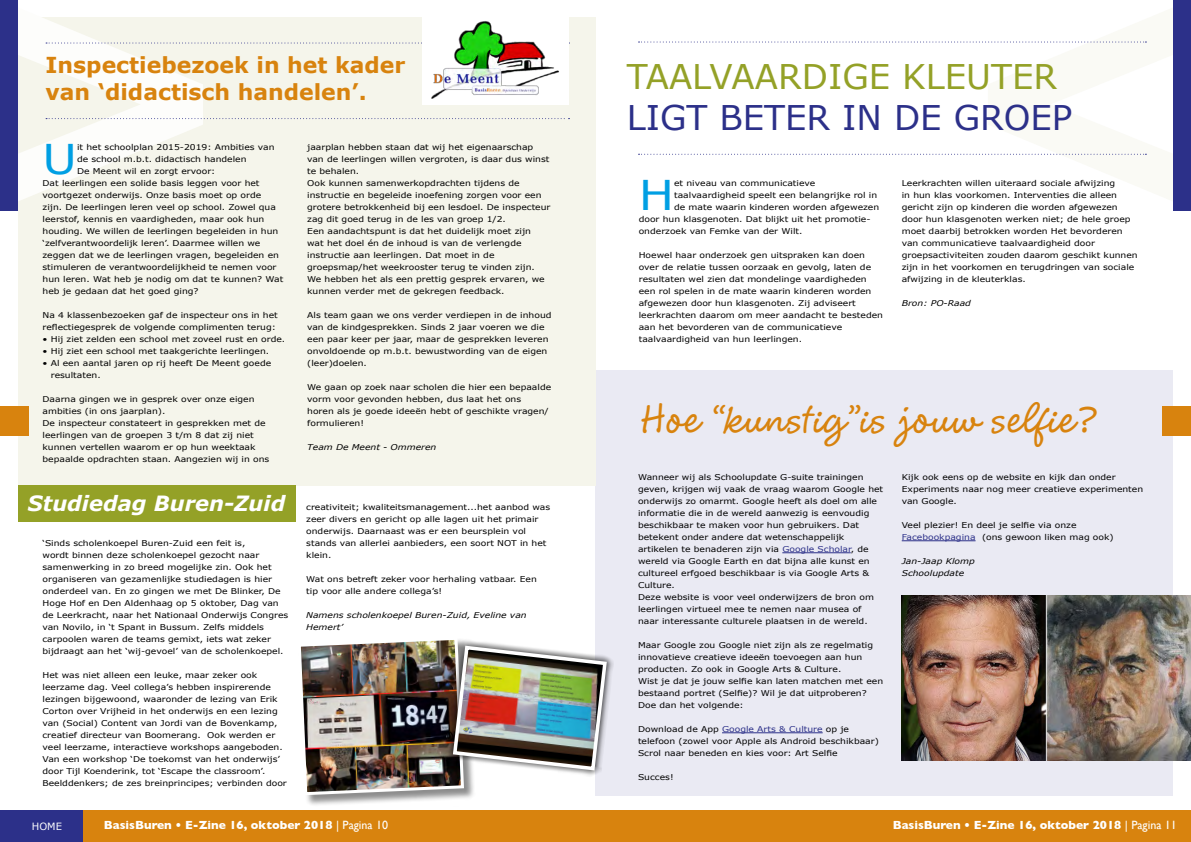
<style>
.page{position:relative;width:1191px;height:842px;background:#fff}
.page>*{position:absolute;margin:0;border:0;box-sizing:border-box;transform-origin:0 0}
.t1{font:41px "Verdana";color:#009fe3;scale:1.15 1}
.t2{font:700 37px "Cluff Hmk";color:#d8830e}
.t3{font:34px "Verdana";color:#94a127}
.t4{font:34px "Verdana";color:#2c3089}
.t5{font:700 22px/26.4px "Verdana";color:#d8830e}
.t6{font:italic 700 21px "Verdana";color:#fff}
.t7{font:700 12px "Gill Sans";color:#fff}
.t8{font:10px "Verdana";color:#fff}
.t9{font:8px/12px "Verdana";color:#000;scale:1.15 1}
.t10{font:italic 8px/12px "Verdana";color:#000;scale:1.15 1}
.s1{color:#2c3089}
.s2{font-weight:400}
</style>
<div class="page">
<div style="left:595px;top:370px;width:578px;height:425px;background:#eaeaf3"></div>
<div style="left:18px;top:17px;width:577px;height:468px;background:#f5f5eb"></div>
<svg style="left:18px;top:17px;width:185px;height:184px"></svg>
<div style="left:0;top:811px;width:595px;height:31px;background:#d8830e"></div>
<div style="left:0;top:811px;width:82px;height:31px;background:#2c3089"></div>
<div style="left:0;top:0;width:18px;height:210px;background:#2c3089"></div>
<hr style="left:782px;top:552px;width:68px;height:1px;background:#2c3089">
<hr style="left:722px;top:732px;width:100px;height:1px;background:#2c3089">
<div style="left:0;top:407px;width:28px;height:29px;background:#d8830e"></div>
<div style="left:1173px;top:0;width:18px;height:210px;background:#2c3089"></div>
<div style="left:595px;top:811px;width:596px;height:31px;background:#d8830e"></div>
<div style="left:1162px;top:407px;width:29px;height:29px;background:#d8830e"></div>
<svg style="left:46px;top:43px;width:376px;height:1px"></svg>
<svg style="left:46px;top:118px;width:523px;height:1px"></svg>
<hr style="left:901px;top:540px;width:74px;height:1px;background:#2c3089">
<svg style="left:638px;top:42px;width:508px;height:1px"></svg>
<svg style="left:638px;top:154px;width:508px;height:1px"></svg>
<div style="left:18px;top:485px;width:277px;height:37px;background:#94a127"></div>
<img style="left:422px;top:17px;width:147px;height:87px">
<img style="left:901px;top:595px;width:290px;height:166px">
<div style="left:298px;top:637px;width:177px;height:169px;background:#000;opacity:.45"></div>
<img style="left:298px;top:637px;width:317px;height:160px">
<h3 class="t5" style="left:46px;top:52px;width:361px">Inspectiebezoek in het kader van ‘didactisch handelen’.</h3>
<h1 class="t1" style="left:43px;top:133px;width:31px">U</h1>
<p class="t9" style="left:77px;top:141px;width:173px">it het schoolplan 2015-2019: Ambities van</p>
<p class="t9" style="left:77px;top:153px;width:149px">de school m.b.t. didactisch handelen</p>
<p class="t9" style="left:77px;top:165px;width:122px">De Meent wil en zorgt ervoor:</p>
<p class="t9" style="left:43px;top:177px;width:190px">Dat leerlingen een solide basis leggen voor het</p>
<p class="t9" style="left:43px;top:189px;width:192px">voortgezet onderwijs. Onze basis moet op orde</p>
<p class="t9" style="left:43px;top:201px;width:204px">zijn. De leerlingen leren veel op school. Zowel qua</p>
<p class="t9" style="left:43px;top:213px;width:194px">leerstof, kennis en vaardigheden, maar ook hun</p>
<p class="t9" style="left:43px;top:225px;width:206px">houding. We willen de leerlingen begeleiden in hun</p>
<p class="t9" style="left:43px;top:237px;width:191px">‘zelfverantwoordelijk leren’. Daarmee willen we</p>
<p class="t9" style="left:43px;top:249px;width:207px">zeggen dat we de leerlingen vragen, begeleiden en</p>
<p class="t9" style="left:43px;top:261px;width:205px">stimuleren de verantwoordelijkheid te nemen voor</p>
<p class="t9" style="left:43px;top:273px;width:211px">hun leren. Wat heb je nodig om dat te kunnen? Wat</p>
<p class="t9" style="left:43px;top:285px;width:137px">heb je gedaan dat het goed ging?</p>
<p class="t9" style="left:43px;top:309px;width:206px">Na 4 klassenbezoeken gaf de inspecteur ons in het reflectiegesprek de volgende complimenten terug:</p>
<p class="t9" style="left:43px;top:333px;width:213px">• Hij ziet zelden een school met zoveel rust en orde.</p>
<p class="t9" style="left:43px;top:345px;width:199px">• Hij ziet een school met taakgerichte leerlingen.</p>
<p class="t9" style="left:51px;top:357px;width:193px;text-indent:-8px">• Al een aantal jaren op rij heeft De Meent goede resultaten.</p>
<p class="t9" style="left:43px;top:393px;width:199px">Daarna gingen we in gesprek over onze eigen ambities (in ons jaarplan).<br>De inspecteur constateert in gesprekken met de leerlingen van de groepen 3 t/m 8 dat zij niet kunnen vertellen waarom er op hun weektaak bepaalde opdrachten staan. Aangezien wij in ons</p>
<h3 class="t6" style="left:28px;top:490px;width:259px">Studiedag Buren-Zuid</h3>
<p class="t9" style="left:43px;top:537px;width:215px">‘Sinds scholenkoepel Buren-Zuid een feit is,<br>wordt binnen deze scholenkoepel gezocht naar samenwerking in zo breed mogelijke zin. Ook het organiseren van gezamenlijke studiedagen is hier onderdeel van. En zo gingen we met De Blinker, De Hoge Hof en Den Aldenhaag op 5 oktober, Dag van de Leerkracht, naar het Nationaal Onderwijs Congres van Novilo, in ‘t Spant in Bussum. Zelfs middels carpoolen waren de teams gemixt, iets wat zeker bijdraagt aan het ‘wij-gevoel’ van de scholenkoepel.</p>
<p class="t9" style="left:43px;top:669px;width:214px">Het was niet alleen een leuke, maar zeker ook leerzame dag. Veel collega’s hebben inspirerende lezingen bijgewoond, waaronder de lezing van Erik Corton over Vrijheid in het onderwijs en een lezing van (Social) Content van Jordi van de Bovenkamp, creatief directeur van Boomerang. Ook werden er veel leerzame, interactieve workshops aangeboden.<br>Van een workshop ‘De toekomst van het onderwijs’ door Tijl Koenderink, tot ‘Escape the classroom’.<br>Beelddenkers; de zes breinprincipes; verbinden door</p>
<p class="t9" style="left:307px;top:141px;width:213px">jaarplan hebben staan dat wij het eigenaarschap van de leerlingen willen vergroten, is daar dus winst te behalen.<br>Ook kunnen samenwerkopdrachten tijdens de instructie en begeleide inoefening zorgen voor een grotere betrokkenheid bij een lesdoel. De inspecteur zag dit goed terug in de les van groep 1/2.<br>Een aandachtspunt is dat het duidelijk moet zijn<br>wat het doel én de inhoud is van de verlengde instructie aan leerlingen. Dat moet in de groepsmap/het weekrooster terug te vinden zijn.<br>We hebben het als een prettig gesprek ervaren, we kunnen verder met de gekregen feedback.</p>
<p class="t9" style="left:307px;top:309px;width:214px">Als team gaan we ons verder verdiepen in de inhoud van de kindgesprekken. Sinds 2 jaar voeren we die een paar keer per jaar, maar de gesprekken leveren onvoldoende op m.b.t. bewustwording van de eigen (leer)doelen.</p>
<p class="t9" style="left:307px;top:381px;width:214px">We gaan op zoek naar scholen die hier een bepaalde vorm voor gevonden hebben, dus laat het ons<br>horen als je goede ideeën hebt of geschikte vragen/ formulieren!</p>
<p class="t10" style="left:307px;top:441px;width:114px">Team De Meent - Ommeren</p>
<p class="t9" style="left:306px;top:501px;width:214px">creativiteit; kwaliteitsmanagement...het aanbod was zeer divers en gericht op alle lagen uit het primair onderwijs. Daarnaast was er een beursplein vol stands van allerlei aanbieders, een soort NOT in het klein.</p>
<p class="t9" style="left:306px;top:573px;width:202px">Wat ons betreft zeker voor herhaling vatbaar. Een tip voor alle andere collega’s!</p>
<p class="t10" style="left:306px;top:609px;width:193px">Namens scholenkoepel Buren-Zuid, Eveline van<br>Hemert’</p>
<h3 class="t3" style="left:627px;top:55px;width:432px">TAALVAARDIGE KLEUTER</h3>
<h3 class="t4" style="left:627px;top:96px;width:447px">LIGT BETER IN DE GROEP</h3>
<h1 class="t1" style="left:639px;top:169px;width:32px">H</h1>
<p class="t9" style="left:674px;top:177px;width:124px">et niveau van communicatieve</p>
<p class="t9" style="left:674px;top:189px;width:178px">taalvaardigheid speelt een belangrijke rol in</p>
<p class="t9" style="left:674px;top:201px;width:180px">de mate waarin kinderen worden afgewezen</p>
<p class="t9" style="left:639px;top:213px;width:203px">door hun klasgenoten. Dat blijkt uit het promotie-</p>
<p class="t9" style="left:639px;top:225px;width:144px">onderzoek van Femke van der Wilt.</p>
<p class="t9" style="left:639px;top:249px;width:214px">Hoewel haar onderzoek gen uitspraken kan doen over de relatie tussen oorzaak en gevolg, laten de resultaten wel zien dat mondelinge vaardigheden een rol spelen in de mate waarin kinderen worden afgewezen door hun klasgenoten. Zij adviseert leerkrachten daarom om meer aandacht te besteden aan het bevorderen van de communicatieve taalvaardigheid van hun leerlingen.</p>
<p class="t9" style="left:901px;top:177px;width:207px">Leerkrachten willen uiteraard sociale afwijzing<br>in hun klas voorkomen. Interventies die alleen gericht zijn op kinderen die worden afgewezen door hun klasgenoten werken niet; de hele groep moet daarbij betrokken worden Het bevorderen van communicatieve taalvaardigheid door groepsactiviteiten zouden daarom geschikt kunnen zijn in het voorkomen en terugdringen van sociale afwijzing in de kleuterklas.</p>
<p class="t10" style="left:901px;top:297px;width:62px">Bron: PO-Raad</p>
<h2 class="t2" style="left:638px;top:396px;width:456px">Hoe “kunstig”is jouw selfie?</h2>
<p class="t9" style="left:638px;top:471px;width:215px">Wanneer wij als Schoolupdate G-suite trainingen geven, krijgen wij vaak de vraag waarom Google het onderwijs zo omarmt. Google heeft als doel om alle informatie die in de wereld aanwezig is eenvoudig beschikbaar te maken voor hun gebruikers. Dat betekent onder andere dat wetenschappelijk artikelen te benaderen zijn via <span class="s1">Google Scholar</span>, de wereld via Google Earth en dat bijna alle kunst en cultureel erfgoed beschikbaar is via Google Arts &amp; Culture.<br>Deze website is voor veel onderwijzers de bron om leerlingen virtueel mee te nemen naar musea of naar interessante culturele plaatsen in de wereld.</p>
<p class="t9" style="left:638px;top:639px;width:215px">Maar Google zou Google niet zijn als ze regelmatig innovatieve creatieve ideeën toevoegen aan hun producten. Zo ook in Google Arts &amp; Culture.<br>Wist je dat je jouw selfie kan laten matchen met een bestaand portret (Selfie)? Wil je dat uitproberen?<br>Doe dan het volgende:</p>
<p class="t9" style="left:638px;top:723px;width:211px">Download de App <span class="s1">Google Arts &amp; Culture</span> op je telefoon (zowel voor Apple als Android beschikbaar)<br>Scrol naar beneden en kies voor: Art Selfie</p>
<p class="t9" style="left:638px;top:771px;width:32px">Succes!</p>
<p class="t9" style="left:901px;top:471px;width:211px">Kijk ook eens op de website en kijk dan onder<br>Experiments naar nog meer creatieve experimenten van Google.</p>
<p class="t9" style="left:901px;top:519px;width:186px">Veel plezier! En deel je selfie via onze<br><span class="s1">Facebookpagina</span> (ons gewoon liken mag ook)</p>
<p class="t10" style="left:901px;top:555px;width:65px">Jan-Jaap Klomp<br>Schoolupdate</p>
<h3 class="t7" style="left:104px;top:818px;width:285px">BasisBuren • E-Zine 16, oktober 2018 <span class="s2">| Pagina 10</span></h3>
<p class="t8" style="left:32px;top:820px;width:32px">HOME</p>
<h3 class="t7" style="left:892px;top:818px;width:285px">BasisBuren • E-Zine 16, oktober 2018 <span class="s2">| Pagina 11</span></h3>
</div>
